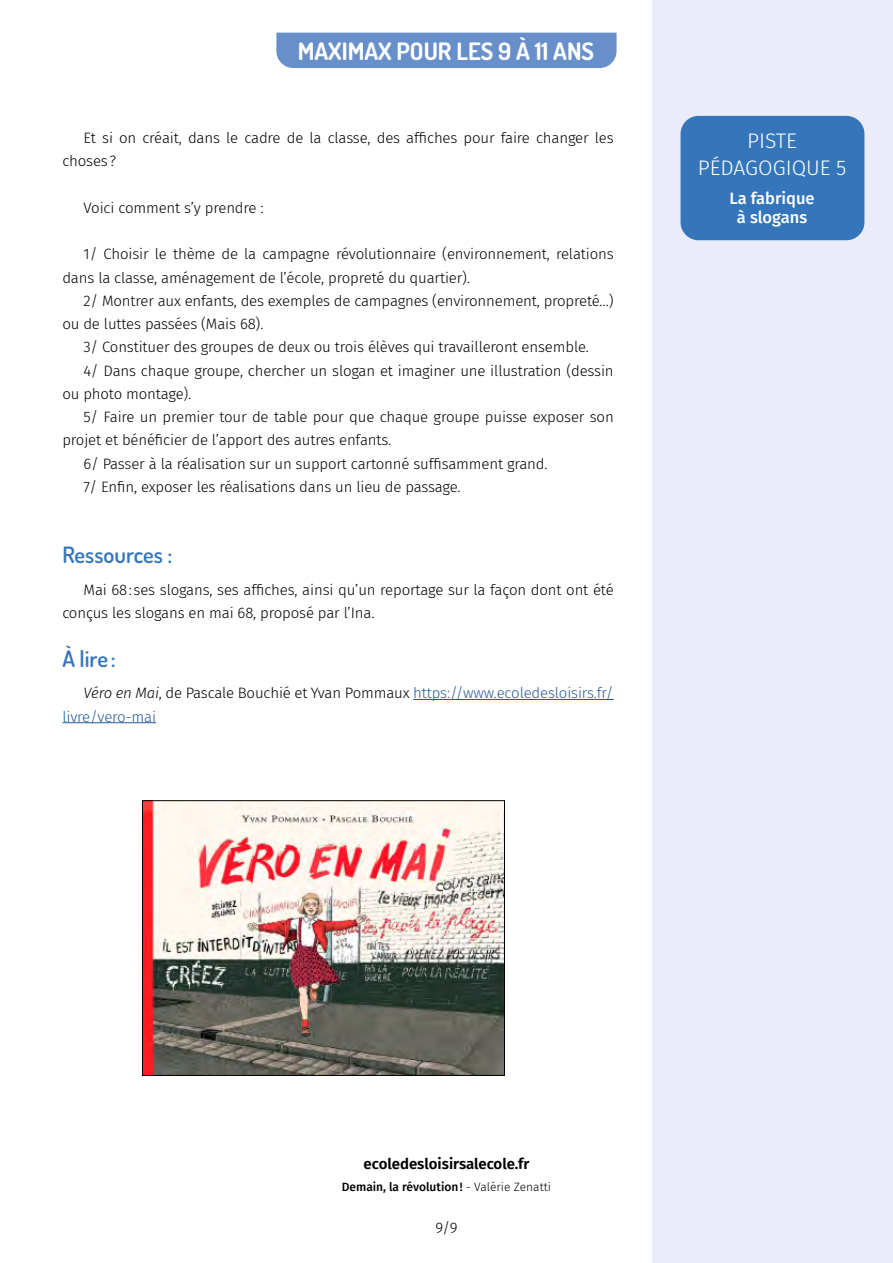
<style>
.page{position:relative;width:893px;height:1263px;background:#fff}
.page>*{position:absolute;margin:0;border:0;box-sizing:border-box;transform-origin:0 0}
.t1{font:700 24px "Dosis";color:#fff}
.t2{font:600 22.5px "Dosis";color:#3576bb}
.t3{font:300 21px/27px "Fira Sans";color:#fff;text-align:center}
.t4{font:500 16.5px/19.8px "Fira Sans";color:#fff;text-align:center}
.t5{font:300 15px/23.2px "Fira Sans";letter-spacing:-.01em;color:#000}
.t6{font:300 15px/23.2px "Fira Sans";letter-spacing:-.01em;color:#265b9b}
.t7{font:600 15px "Fira Sans";color:#000}
.t8{font:500 12px "Fira Sans";color:#000}
.s1{font-style:italic;color:#000}
.s2{color:#000}
.s3{font-weight:300}
</style>
<div class="page">
<div style="left:652px;top:0;width:241px;height:1263px;background:#eaedf9"></div>
<div style="left:276px;top:33px;width:341px;height:35px;background:#678fca"></div>
<hr style="left:413px;top:699px;width:201px;height:1px;background:#265b9b">
<hr style="left:62px;top:722px;width:94px;height:1px;background:#265b9b">
<div style="left:680px;top:116px;width:184px;height:124px;background:#3576bb;border-radius:18px"></div>
<img style="left:144px;top:802px;width:359px;height:271px">
<div style="left:142px;top:800px;width:363px;height:275px;border:1px solid #000"></div>
<h1 class="t1" style="left:298px;top:35px;width:298px">MAXIMAX POUR LES 9 À 11 ANS</h1>
<p class="t5" style="left:62px;top:126px;width:553px;text-indent:21px">Et si on créait, dans le cadre de la classe, des affiches pour faire changer les choses?</p>
<p class="t5" style="left:84px;top:196px;width:181px">Voici comment s’y prendre :</p>
<p class="t5" style="left:62px;top:242px;width:553px;text-indent:21px">1/ Choisir le thème de la campagne révolutionnaire (environnement, relations dans la classe, aménagement de l’école, propreté du quartier).</p>
<p class="t5" style="left:84px;top:289px;width:532px">2/ Montrer aux enfants, des exemples de campagnes (environnement, propreté…)</p>
<p class="t5" style="left:62px;top:312px;width:203px">ou de luttes passées (Mais 68).</p>
<p class="t5" style="left:84px;top:335px;width:507px">3/ Constituer des groupes de deux ou trois élèves qui travailleront ensemble.</p>
<p class="t5" style="left:84px;top:359px;width:532px">4/ Dans chaque groupe, chercher un slogan et imaginer une illustration (dessin</p>
<p class="t5" style="left:62px;top:382px;width:130px">ou photo montage).</p>
<p class="t5" style="left:84px;top:405px;width:532px">5/ Faire un premier tour de table pour que chaque groupe puisse exposer son</p>
<p class="t5" style="left:62px;top:428px;width:330px">projet et bénéficier de l’apport des autres enfants.</p>
<p class="t5" style="left:84px;top:452px;width:465px">6/ Passer à la réalisation sur un support cartonné suffisamment grand.</p>
<p class="t5" style="left:84px;top:475px;width:378px">7/ Enfin, exposer les réalisations dans un lieu de passage.</p>
<h2 class="t2" style="left:62px;top:540px;width:112px">Ressources :</h2>
<p class="t5" style="left:62px;top:578px;width:553px;text-indent:21px">Mai 68:ses slogans, ses affiches, ainsi qu’un reportage sur la façon dont ont été conçus les slogans en mai 68, proposé par l’Ina.</p>
<h2 class="t2" style="left:62px;top:644px;width:55px">À lire :</h2>
<p class="t6" style="left:62px;top:681px;width:553px;text-indent:21px"><span class="s1">Véro en Mai</span><span class="s2">, de Pascale Bouchié et Yvan Pommaux</span> https://www.ecoledesloisirs.fr/ livre/vero-mai</p>
<h3 class="t3" style="left:698px;top:127px;width:150px">PISTE<br>PÉDAGOGIQUE 5</h3>
<p class="t4" style="left:729px;top:187px;width:87px">La fabrique à slogans</p>
<p class="t7" style="left:364px;top:1151px;width:167px">ecoledesloisirsalecole.fr</p>
<p class="t8" style="left:342px;top:1177px;width:211px">Demain, la révolution! <span class="s3">- Valérie Zenatti</span></p>
<p class="t5" style="left:435px;top:1216px;width:24px">9/9</p>
</div>
